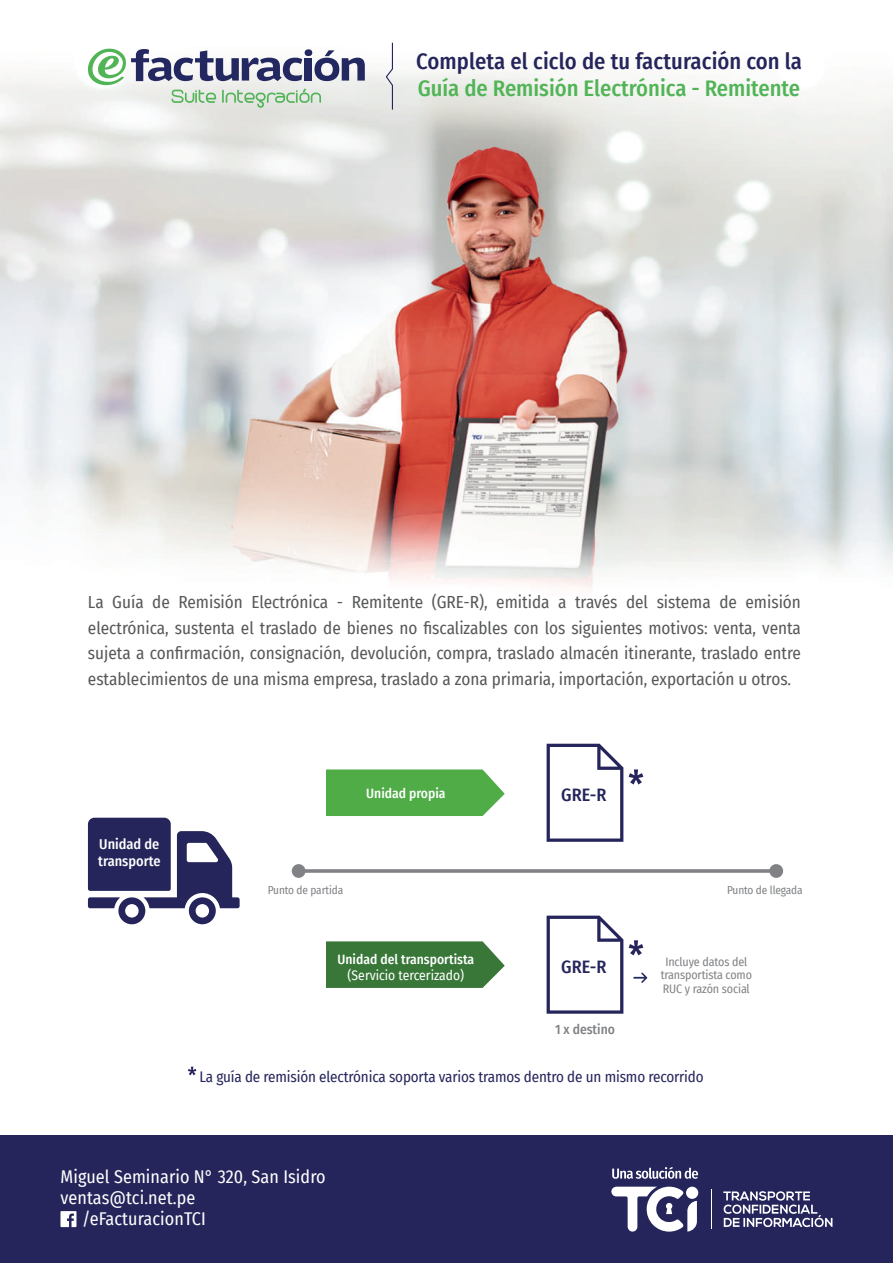
<style>
.page{position:relative;width:893px;height:1263px;background:#fff}
.page>*{position:absolute;margin:0;border:0;box-sizing:border-box;transform-origin:0 0}
.t1{font:500 22.5px "Fira Sans Condensed";letter-spacing:.005em;color:#25255c}
.t2{font:500 22.5px "Fira Sans Condensed";color:#51b456}
.t3{font:18px "Fira Sans Condensed";letter-spacing:.005em;color:#fff}
.t4{font:500 18px "Fira Sans Condensed";color:#25255c}
.t5{font:17.1px/25.5px "Fira Sans Condensed";color:#57585a;text-align:justify}
.t6{font:15px "Fira Sans Condensed";letter-spacing:-.01em;color:#25255c}
.t7{font:500 14.25px/17px "Fira Sans Condensed";color:#fff}
.t8{font:500 13.5px "Fira Sans Condensed";color:#fff}
.t9{font:13.5px "Fira Sans Condensed";color:#fff}
.t10{font:500 13.5px "Fira Sans Condensed";color:#808285}
.t11{font:12px/13.5px "Fira Sans Condensed";letter-spacing:-.01em;color:#808285;text-align:center}
.t12{font:11.25px "Fira Sans Condensed";letter-spacing:-.01em;color:#808285}
</style>
<div class="page">
<img style="left:0;top:48px;width:893px;height:540px">
<div style="left:0;top:1135px;width:893px;height:128px;background:#25255c"></div>
<svg style="left:60px;top:1211px;width:16px;height:16px"></svg>
<svg style="left:612px;top:1167px;width:86px;height:12px"></svg>
<hr style="left:711px;top:1189px;width:1px;height:40px;background:#fff">
<svg style="left:723px;top:1191px;width:109px;height:36px"></svg>
<svg style="left:611px;top:1187px;width:86px;height:45px"></svg>
<div style="left:686px;top:1187px;width:12px;height:12px;background:#fff;border-radius:50%"></div>
<svg style="left:88px;top:818px;width:152px;height:106px"></svg>
<svg style="left:305px;top:869px;width:464px;height:4px;background:#8d8e91"></svg>
<div style="left:769px;top:864px;width:14px;height:14px;background:#808285;border-radius:50%"></div>
<div style="left:292px;top:864px;width:13px;height:14px;background:#808285;border-radius:50%"></div>
<svg style="left:326px;top:769px;width:179px;height:47px;background:#5bb154"></svg>
<svg style="left:547px;top:744px;width:76px;height:98px"></svg>
<svg style="left:326px;top:941px;width:179px;height:47px;background:#468046"></svg>
<svg style="left:547px;top:916px;width:76px;height:98px"></svg>
<svg style="left:633px;top:972px;width:14px;height:11px"></svg>
<svg style="left:385px;top:42px;width:9px;height:69px"></svg>
<svg style="left:88px;top:49px;width:277px;height:59px"></svg>
<svg style="left:629px;top:769px;width:14px;height:15px"></svg>
<svg style="left:188px;top:1067px;width:8px;height:8px"></svg>
<svg style="left:629px;top:940px;width:14px;height:15px"></svg>
<h1 class="t1" style="left:416px;top:43px;width:387px">Completa el ciclo de tu facturación con la</h1>
<h1 class="t2" style="left:418px;top:70px;width:384px">Guía de Remisión Electrónica - Remitente</h1>
<p class="t5" style="left:88px;top:589px;width:714px">La Guía de Remisión Electrónica - Remitente (GRE-R), emitida a través del sistema de emisión electrónica, sustenta el traslado de bienes no fiscalizables con los siguientes motivos: venta, venta sujeta a confirmación, consignación, devolución, compra, traslado almacén itinerante, traslado entre establecimientos de una misma empresa, traslado a zona primaria, importación, exportación u otros.</p>
<p class="t7" style="left:98px;top:835px;width:64px">Unidad de transporte</p>
<p class="t8" style="left:366px;top:782px;width:81px">Unidad propia</p>
<p class="t4" style="left:561px;top:780px;width:47px">GRE-R</p>
<p class="t12" style="left:268px;top:881px;width:77px">Punto de partida</p>
<p class="t12" style="left:727px;top:881px;width:77px">Punto de llegada</p>
<p class="t8" style="left:338px;top:948px;width:138px">Unidad del transportista</p>
<p class="t9" style="left:348px;top:965px;width:118px">(Servicio tercerizado)</p>
<p class="t4" style="left:561px;top:952px;width:47px">GRE-R</p>
<p class="t10" style="left:555px;top:1018px;width:61px">1 x destino</p>
<p class="t11" style="left:661px;top:955px;width:93px">Incluye datos del transportista como<br>RUC y razón social</p>
<p class="t6" style="left:199px;top:1066px;width:506px">La guía de remisión electrónica soporta varios tramos dentro de un mismo recorrido</p>
<p class="t3" style="left:60px;top:1163px;width:267px">Miguel Seminario N° 320, San Isidro</p>
<p class="t3" style="left:60px;top:1184px;width:136px">ventas@tci.net.pe</p>
<p class="t3" style="left:82px;top:1205px;width:125px">/eFacturacionTCI</p>
</div>
